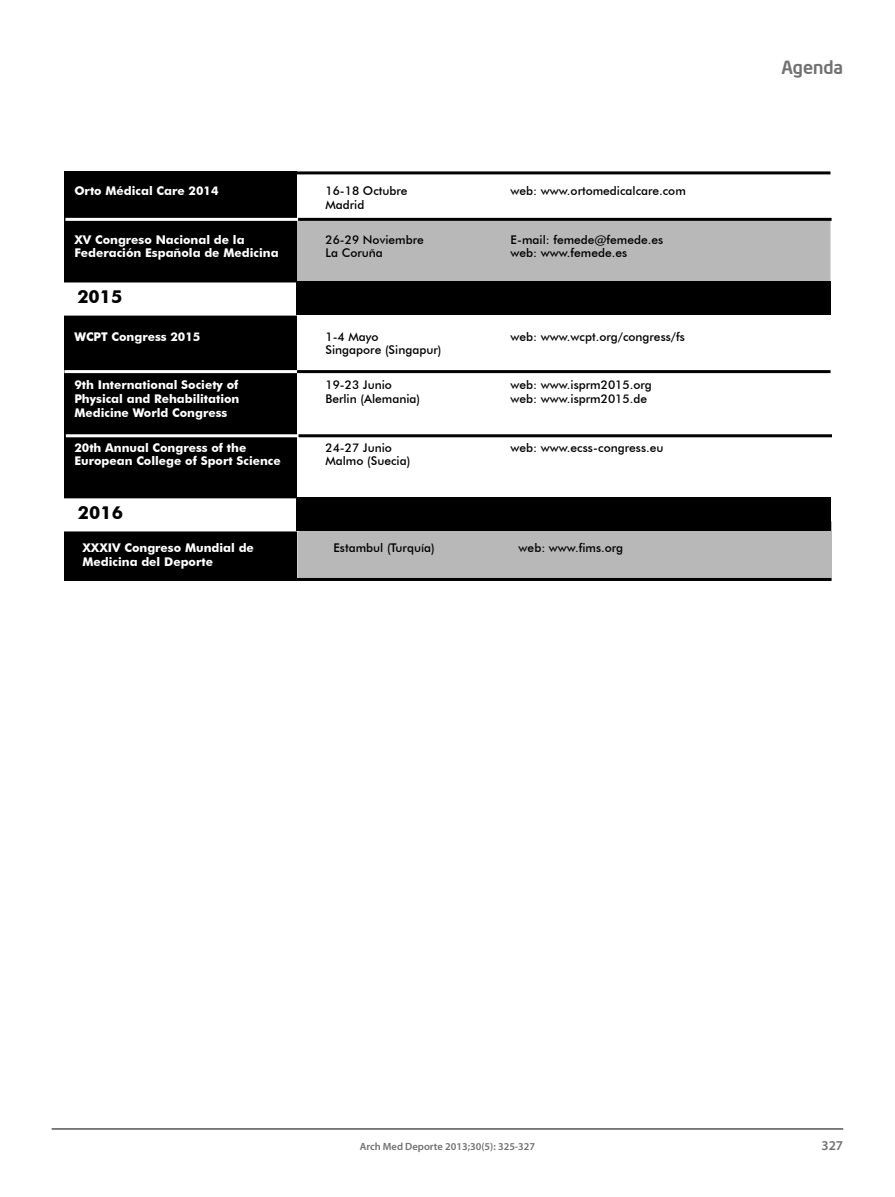
<style>
.page{position:relative;width:895px;height:1197px;background:#fff}
.page>*{position:absolute;margin:0;border:0;box-sizing:border-box;transform-origin:0 0}
.t1{font:700 18px "Futura BT";color:#000}
.t2{font:500 18px "Neo Sans Intel";color:#717171}
.t3{font:600 13.5px "Myriad Pro";color:#717171}
.t4{font:500 12px "Futura BT";color:#000}
.t5{font:700 12px "Futura BT";color:#fff}
.t6{font:600 10.5px "Myriad Pro";color:#717171}
</style>
<div class="page">
<hr style="left:52px;top:1128px;width:790px;height:1px;background:#000">
<div style="left:295px;top:220px;width:534px;height:63px;background:#b8b8b8"></div>
<div style="left:298px;top:522px;width:533px;height:55px;background:#b8b8b8"></div>
<div style="left:297px;top:521px;width:534px;height:57px;border:2px solid #b8b8b8"></div>
<div style="left:64px;top:171px;width:233px;height:410px;background:#000"></div>
<hr style="left:297px;top:171px;width:533px;height:3px;background:#000">
<hr style="left:64px;top:370px;width:233px;height:3px;background:#fff">
<hr style="left:297px;top:370px;width:533px;height:3px;background:#000">
<div style="left:63px;top:283px;width:235px;height:32px;background:#fff"></div>
<div style="left:62px;top:282px;width:237px;height:33px;border:2px solid #fff"></div>
<div style="left:296px;top:281px;width:534px;height:33px;background:#000"></div>
<div style="left:64px;top:499px;width:234px;height:31px;background:#fff"></div>
<div style="left:63px;top:498px;width:236px;height:33px;border:2px solid #fff"></div>
<div style="left:296px;top:497px;width:534px;height:33px;background:#000"></div>
<hr style="left:65px;top:578px;width:766px;height:3px;background:#000">
<hr style="left:65px;top:218px;width:233px;height:3px;background:#fff">
<hr style="left:298px;top:218px;width:533px;height:3px;background:#000">
<hr style="left:66px;top:434px;width:232px;height:3px;background:#fff">
<hr style="left:298px;top:434px;width:533px;height:3px;background:#000">
<p class="t5" style="left:74px;top:183px;width:146px">Orto Médical Care 2014</p>
<p class="t4" style="left:325px;top:183px;width:84px">16-18 Octubre</p>
<p class="t4" style="left:510px;top:183px;width:177px">web: www.ortomedicalcare.com</p>
<p class="t4" style="left:325px;top:197px;width:40px">Madrid</p>
<p class="t5" style="left:74px;top:232px;width:172px">XV Congreso Nacional de la</p>
<p class="t4" style="left:325px;top:232px;width:100px">26-29 Noviembre</p>
<p class="t4" style="left:510px;top:232px;width:154px">E-mail: femede@femede.es</p>
<p class="t5" style="left:74px;top:246px;width:206px">Federación Española de Medicina</p>
<p class="t4" style="left:325px;top:246px;width:59px">La Coruña</p>
<p class="t4" style="left:510px;top:246px;width:118px">web: www.femede.es</p>
<h1 class="t1" style="left:77px;top:286px;width:46px">2015</h1>
<p class="t5" style="left:74px;top:329px;width:128px">WCPT Congress 2015</p>
<p class="t4" style="left:325px;top:329px;width:55px">1-4 Mayo</p>
<p class="t4" style="left:510px;top:329px;width:176px">web: www.wcpt.org/congress/fs</p>
<p class="t4" style="left:325px;top:343px;width:117px">Singapore (Singapur)</p>
<p class="t5" style="left:74px;top:378px;width:165px">9th International Society of</p>
<p class="t4" style="left:325px;top:378px;width:68px">19-23 Junio</p>
<p class="t4" style="left:510px;top:378px;width:143px">web: www.isprm2015.org</p>
<p class="t5" style="left:74px;top:391px;width:166px">Physical and Rehabilitation</p>
<p class="t4" style="left:325px;top:391px;width:96px">Berlin (Alemania)</p>
<p class="t4" style="left:510px;top:391px;width:138px">web: www.isprm2015.de</p>
<p class="t5" style="left:74px;top:405px;width:154px">Medicine World Congress</p>
<p class="t5" style="left:74px;top:440px;width:173px">20th Annual Congress of the</p>
<p class="t4" style="left:325px;top:440px;width:68px">24-27 Junio</p>
<p class="t4" style="left:510px;top:440px;width:154px">web: www.ecss-congress.eu</p>
<p class="t5" style="left:74px;top:454px;width:208px">European College of Sport Science</p>
<p class="t4" style="left:325px;top:454px;width:86px">Malmo (Suecia)</p>
<h1 class="t1" style="left:78px;top:501px;width:46px">2016</h1>
<p class="t5" style="left:82px;top:541px;width:173px">XXXIV Congreso Mundial de</p>
<p class="t4" style="left:333px;top:541px;width:103px">Estambul (Turquía)</p>
<p class="t4" style="left:518px;top:541px;width:106px">web: www.fims.org</p>
<p class="t5" style="left:82px;top:554px;width:132px">Medicina del Deporte</p>
<h1 class="t2" style="left:781px;top:55px;width:63px">Agenda</h1>
<p class="t6" style="left:359px;top:1142px;width:177px">Arch Med Deporte 2013;30(5): 325-327</p>
<p class="t3" style="left:821px;top:1140px;width:23px">327</p>
</div>
